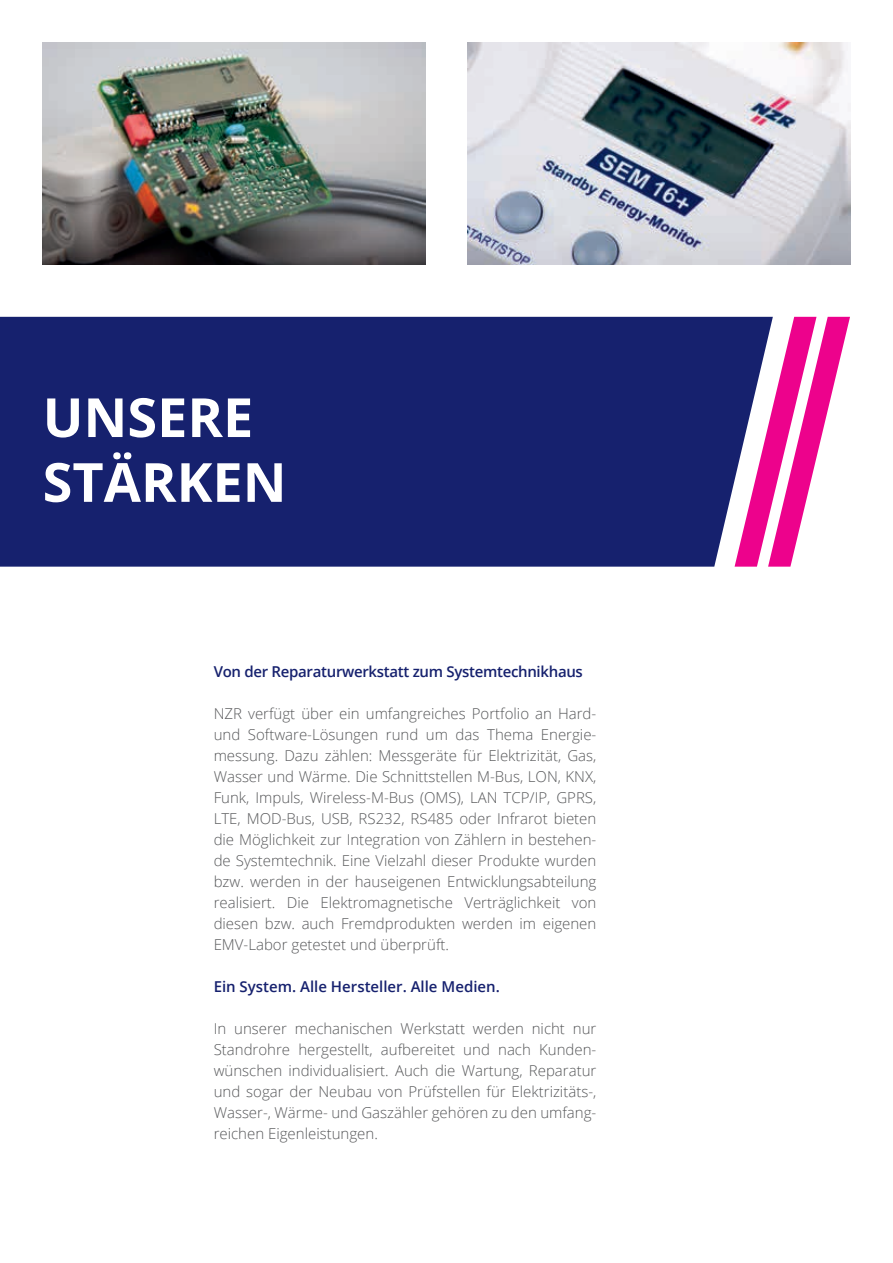
<style>
.page{position:relative;width:893px;height:1263px;background:#fff}
.page>*{position:absolute;margin:0;border:0;box-sizing:border-box;transform-origin:0 0}
.t1{font:700 54px/64.8px "Open Sans";color:#fff}
.t2{font:300 15px/21px "Open Sans";color:#57585a;text-align:justify}
.t3{font:600 15px "Open Sans";letter-spacing:-.02em;color:#16216e}
.t4{font:600 15px "Open Sans";color:#16216e}
</style>
<div class="page">
<div style="left:0;top:317px;width:735px;height:250px;background:#16216e"></div>
<svg style="left:735px;top:317px;width:115px;height:250px"></svg>
<img style="left:43px;top:43px;width:382px;height:221px">
<img style="left:468px;top:43px;width:382px;height:221px">
<h1 class="t1" style="left:43px;top:384px;width:245px">UNSERE<br>STÄRKEN</h1>
<p class="t3" style="left:214px;top:661px;width:371px">Von der Reparaturwerkstatt zum Systemtechnikhaus</p>
<p class="t2" style="left:214px;top:703px;width:384px">NZR verfügt über ein umfangreiches Portfolio an Hard&shy;und Software-Lösungen rund um das Thema Energie&shy;messung. Dazu zählen: Messgeräte für Elektrizität, Gas, Wasser und Wärme. Die Schnittstellen M-Bus, LON, KNX, Funk, Impuls, Wireless-M-Bus (OMS), LAN TCP/IP, GPRS, LTE, MOD-Bus, USB, RS232, RS485 oder Infrarot bieten die Möglichkeit zur Integration von Zählern in bestehen&shy;de Systemtechnik. Eine Vielzahl dieser Produkte wurden bzw. werden in der hauseigenen Entwicklungsabteilung realisiert. Die Elektromagnetische Verträglichkeit von diesen bzw. auch Fremdprodukten werden im eigenen EMV-Labor getestet und überprüft.</p>
<p class="t4" style="left:214px;top:976px;width:288px">Ein System. Alle Hersteller. Alle Medien.</p>
<p class="t2" style="left:214px;top:1018px;width:384px">In unserer mechanischen Werkstatt werden nicht nur Standrohre hergestellt, aufbereitet und nach Kunden&shy;wünschen individualisiert. Auch die Wartung, Reparatur und sogar der Neubau von Prüfstellen für Elektrizitäts-, Wasser-, Wärme- und Gaszähler gehören zu den umfang&shy;reichen Eigenleistungen.</p>
</div>
